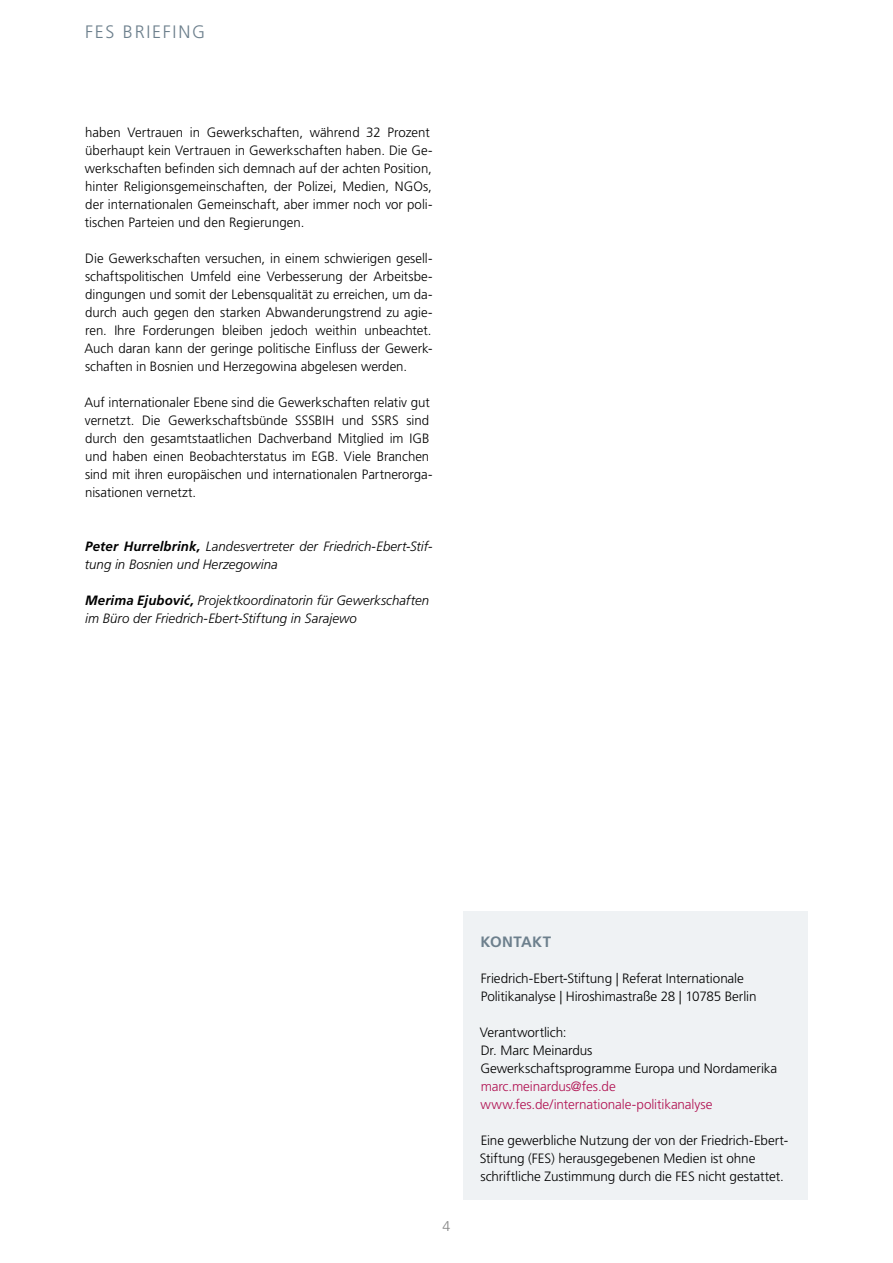
<style>
.page{position:relative;width:893px;height:1263px;background:#fff}
.page>*{position:absolute;margin:0;border:0;box-sizing:border-box;transform-origin:0 0}
.t1{font:300 18px "Frutiger LT Std";letter-spacing:.095em;color:#6d808d}
.t2{font:700 15px "Frutiger LT Std";letter-spacing:.02em;color:#6d808d}
.t3{font:300 14.1px "Frutiger LT Std";color:#878787}
.t4{font:300 13.5px/18px "Frutiger LT Std";letter-spacing:-.005em;color:#000}
.t5{font:italic 300 13.5px/18px "Frutiger LT Std";letter-spacing:.005em;color:#000}
.t6{font:300 13.5px/18px "Frutiger LT Std";letter-spacing:-.01em;color:#b11252}
.s1{font-weight:700}
.s2{font-family:"Frutiger Neue LTW1 G";font-weight:700}
</style>
<div class="page">
<div style="left:463px;top:911px;width:345px;height:288px;background:#eff2f4"></div>
<h1 class="t1" style="left:85px;top:22px;width:122px">FES BRIEFING</h1>
<p class="t4" style="left:85px;top:124px;width:349px">haben Vertrauen in Gewerkschaften, während 32 Prozent überhaupt kein Vertrauen in Gewerkschaften haben. Die Ge&shy;werkschaften befinden sich demnach auf der achten Position, hinter Religionsgemeinschaften, der Polizei, Medien, NGOs, der internationalen Gemeinschaft, aber immer noch vor poli&shy;tischen Parteien und den Regierungen.</p>
<p class="t4" style="left:85px;top:250px;width:349px;text-align:justify">Die Gewerkschaften versuchen, in einem schwierigen gesell&shy;schaftspolitischen Umfeld eine Verbesserung der Arbeitsbe&shy;dingungen und somit der Lebensqualität zu erreichen, um da&shy;durch auch gegen den starken Abwanderungstrend zu agie&shy;ren. Ihre Forderungen bleiben jedoch weithin unbeachtet.<br>Auch daran kann der geringe politische Einfluss der Gewerk&shy;schaften in Bosnien und Herzegowina abgelesen werden.</p>
<p class="t4" style="left:85px;top:394px;width:349px">Auf internationaler Ebene sind die Gewerkschaften relativ gut vernetzt. Die Gewerkschaftsbünde SSSBIH und SSRS sind durch den gesamtstaatlichen Dachverband Mitglied im IGB und haben einen Beobachterstatus im EGB. Viele Branchen sind mit ihren europäischen und internationalen Partnerorga&shy;nisationen vernetzt.</p>
<p class="t5" style="left:85px;top:538px;width:349px"><span class="s1">Peter Hurrelbrink,</span> Landesvertreter der Friedrich-Ebert-Stif&shy;tung in Bosnien und Herzegowina</p>
<p class="t5" style="left:85px;top:592px;width:346px"><span class="s1">Merima Ejubovi</span><span class="s2">ć</span><span class="s1">,</span> Projektkoordinatorin für Gewerkschaften im Büro der Friedrich-Ebert-Stiftung in Sarajewo</p>
<p class="t3" style="left:443px;top:1218px;width:9px">4</p>
<p class="t2" style="left:480px;top:933px;width:72px">KONTAKT</p>
<p class="t4" style="left:481px;top:970px;width:277px">Friedrich-Ebert-Stiftung | Referat Internationale<br>Politikanalyse | Hiroshimastraße 28 | 10785 Berlin</p>
<p class="t4" style="left:480px;top:1024px;width:299px">Verantwortlich:<br>Dr. Marc Meinardus<br>Gewerkschaftsprogramme Europa und Nordamerika</p>
<p class="t6" style="left:480px;top:1078px;width:234px">marc.meinardus@fes.de www.fes.de/internationale-politikanalyse</p>
<p class="t4" style="left:480px;top:1132px;width:310px">Eine gewerbliche Nutzung der von der Friedrich-Ebert-<br>Stiftung (FES) herausgegebenen Medien ist ohne schriftliche Zustimmung durch die FES nicht gestattet.</p>
</div>
